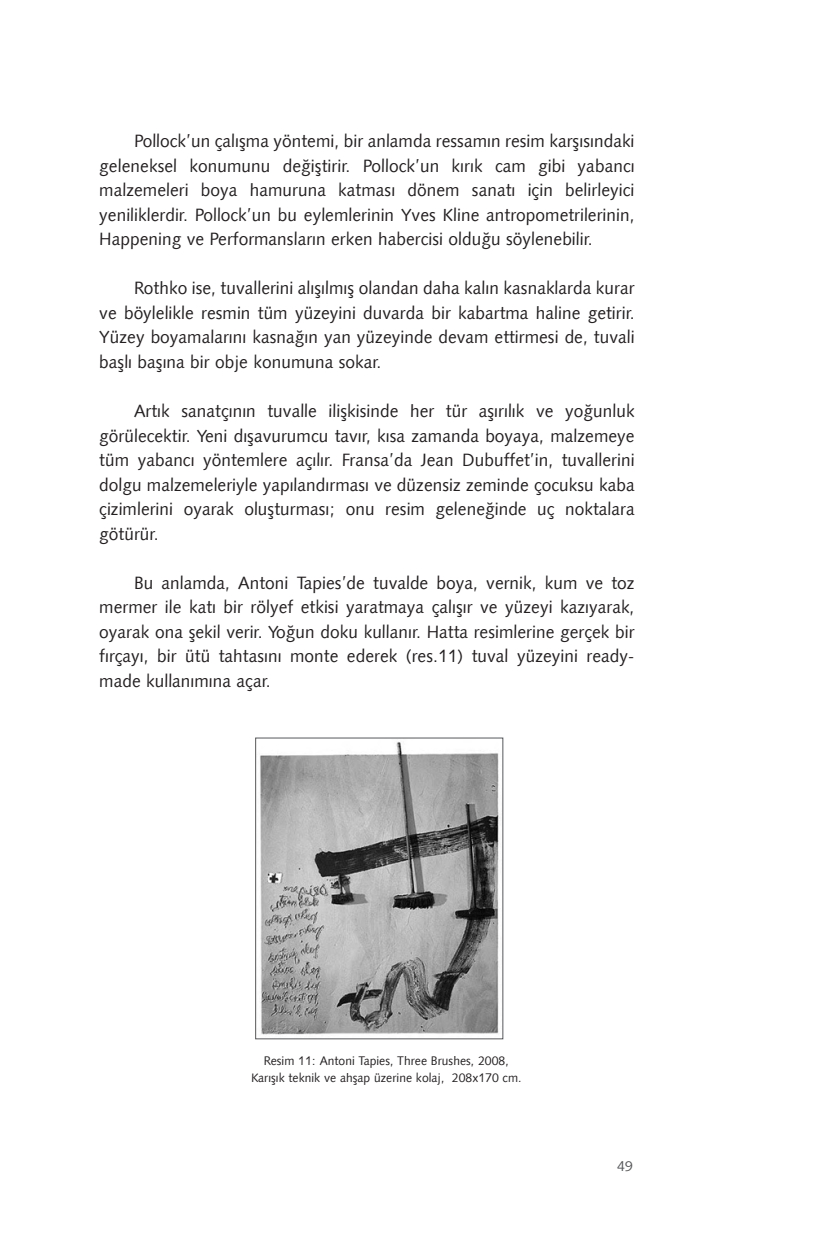
<style>
.page{position:relative;width:829px;height:1241px;background:#fff}
.page>*{position:absolute;margin:0;border:0;box-sizing:border-box;transform-origin:0 0}
.t1{font:17.5px/24.5px "Humanist 531 BT Roman A";color:#231f20;text-align:justify}
.t2{font:14px "Humanist 531 BT Roman A";color:#57585a}
.t3{font:12.25px/17.5px "Humanist 531 BT Roman A";color:#231f20;text-align:center}
</style>
<div class="page">
<img style="left:260px;top:741px;width:240px;height:294px">
<div style="left:255px;top:737px;width:248px;height:301px;border:1px solid #57585a"></div>
<p class="t1" style="left:99px;top:128px;width:537px;text-indent:35px">Pollock’un çalışma yöntemi, bir anlamda ressamın resim karşısındaki geleneksel konumunu değiştirir. Pollock’un kırık cam gibi yabancı malzemeleri boya hamuruna katması dönem sanatı için belirleyici yeniliklerdir. Pollock’un bu eylemlerinin Yves Kline antropometrilerinin, Happening ve Performansların erken habercisi olduğu söylenebilir.</p>
<p class="t1" style="left:99px;top:275px;width:537px;text-indent:35px">Rothko ise, tuvallerini alışılmış olandan daha kalın kasnaklarda kurar ve böylelikle resmin tüm yüzeyini duvarda bir kabartma haline getirir.<br>Yüzey boyamalarını kasnağın yan yüzeyinde devam ettirmesi de, tuvali başlı başına bir obje konumuna sokar.</p>
<p class="t1" style="left:99px;top:398px;width:537px;text-indent:35px">Artık sanatçının tuvalle ilişkisinde her tür aşırılık ve yoğunluk görülecektir. Yeni dışavurumcu tavır, kısa zamanda boyaya, malzemeye tüm yabancı yöntemlere açılır. Fransa’da Jean Dubuffet’in, tuvallerini dolgu malzemeleriyle yapılandırması ve düzensiz zeminde çocuksu kaba çizimlerini oyarak oluşturması; onu resim geleneğinde uç noktalara götürür.</p>
<p class="t1" style="left:99px;top:569px;width:537px;text-indent:35px">Bu anlamda, Antoni Tapies’de tuvalde boya, vernik, kum ve toz mermer ile katı bir rölyef etkisi yaratmaya çalışır ve yüzeyi kazıyarak, oyarak ona şekil verir. Yoğun doku kullanır. Hatta resimlerine gerçek bir fırçayı, bir ütü tahtasını monte ederek (res.11) tuval yüzeyini ready&shy;made kullanımına açar.</p>
<p class="t3" style="left:251px;top:1051px;width:272px">Resim 11: Antoni Tapies, Three Brushes, 2008,<br>Karışık teknik ve ahşap üzerine kolaj, 208x170 cm.</p>
<p class="t2" style="left:617px;top:1156px;width:17px">49</p>
</div>
